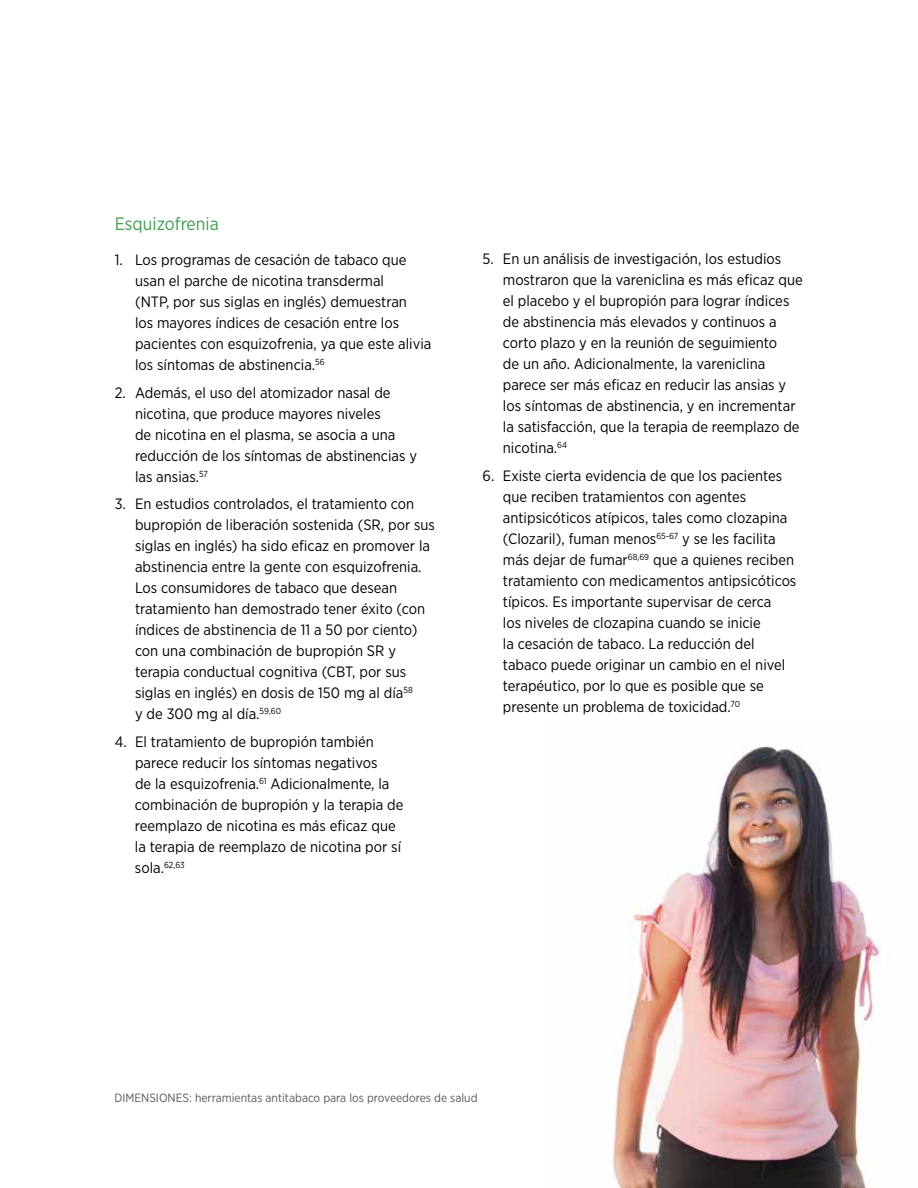
<style>
.page{position:relative;width:918px;height:1188px;background:#fff}
.page>*{position:absolute;margin:0;border:0;box-sizing:border-box;transform-origin:0 0}
.t1{font:18px "Gotham Narrow";color:#3e9e4c}
.t2{font:15px/21px "Gotham Narrow";color:#000}
.t3{font:12px "Gotham Narrow";color:#58595b}
</style>
<div class="page">
<img style="left:612px;top:746px;width:273px;height:442px">
<p class="t1" style="left:115px;top:213px;width:106px">Esquizofrenia</p>
<p class="t2" style="left:135px;top:249px;width:298px;text-indent:-20px">1. Los programas de cesación de tabaco que usan el parche de nicotina transdermal<br>(NTP, por sus siglas en inglés) demuestran<br>los mayores índices de cesación entre los pacientes con esquizofrenia, ya que este alivia los síntomas de abstinencia.<sup>56</sup></p>
<p class="t2" style="left:135px;top:382px;width:284px;text-indent:-20px">2. Además, el uso del atomizador nasal de nicotina, que produce mayores niveles<br>de nicotina en el plasma, se asocia a una reducción de los síntomas de abstinencias y las ansias.<sup>57</sup></p>
<p class="t2" style="left:135px;top:493px;width:302px;text-indent:-20px">3. En estudios controlados, el tratamiento con bupropión de liberación sostenida (SR, por sus siglas en inglés) ha sido eficaz en promover la abstinencia entre la gente con esquizofrenia.<br>Los consumidores de tabaco que desean tratamiento han demostrado tener éxito (con índices de abstinencia de 11 a 50 por ciento) con una combinación de bupropión SR y terapia conductual cognitiva (CBT, por sus siglas en inglés) en dosis de 150 mg al día<sup>58<br></sup>y de 300 mg al día.<sup>59,60</sup></p>
<p class="t2" style="left:135px;top:731px;width:270px;text-indent:-20px">4. El tratamiento de bupropión también parece reducir los síntomas negativos<br>de la esquizofrenia.<sup>61</sup> Adicionalmente, la combinación de bupropión y la terapia de reemplazo de nicotina es más eficaz que la terapia de reemplazo de nicotina por sí sola.<sup>62,63</sup></p>
<p class="t2" style="left:503px;top:248px;width:301px;text-indent:-20px">5. En un análisis de investigación, los estudios mostraron que la vareniclina es más eficaz que el placebo y el bupropión para lograr índices de abstinencia más elevados y continuos a corto plazo y en la reunión de seguimiento<br>de un año. Adicionalmente, la vareniclina parece ser más eficaz en reducir las ansias y los síntomas de abstinencia, y en incrementar la satisfacción, que la terapia de reemplazo de nicotina.<sup>64</sup></p>
<p class="t2" style="left:503px;top:465px;width:295px;text-indent:-20px">6. Existe cierta evidencia de que los pacientes que reciben tratamientos con agentes antipsicóticos atípicos, tales como clozapina (Clozaril), fuman menos<sup>65-67</sup> y se les facilita más dejar de fumar<sup>68,69</sup> que a quienes reciben tratamiento con medicamentos antipsicóticos típicos. Es importante supervisar de cerca<br>los niveles de clozapina cuando se inicie<br>la cesación de tabaco. La reducción del tabaco puede originar un cambio en el nivel terapéutico, por lo que es posible que se presente un problema de toxicidad.<sup>70</sup></p>
<p class="t3" style="left:114px;top:1090px;width:365px">DIMENSIONES: herramientas antitabaco para los proveedores de salud</p>
</div>
